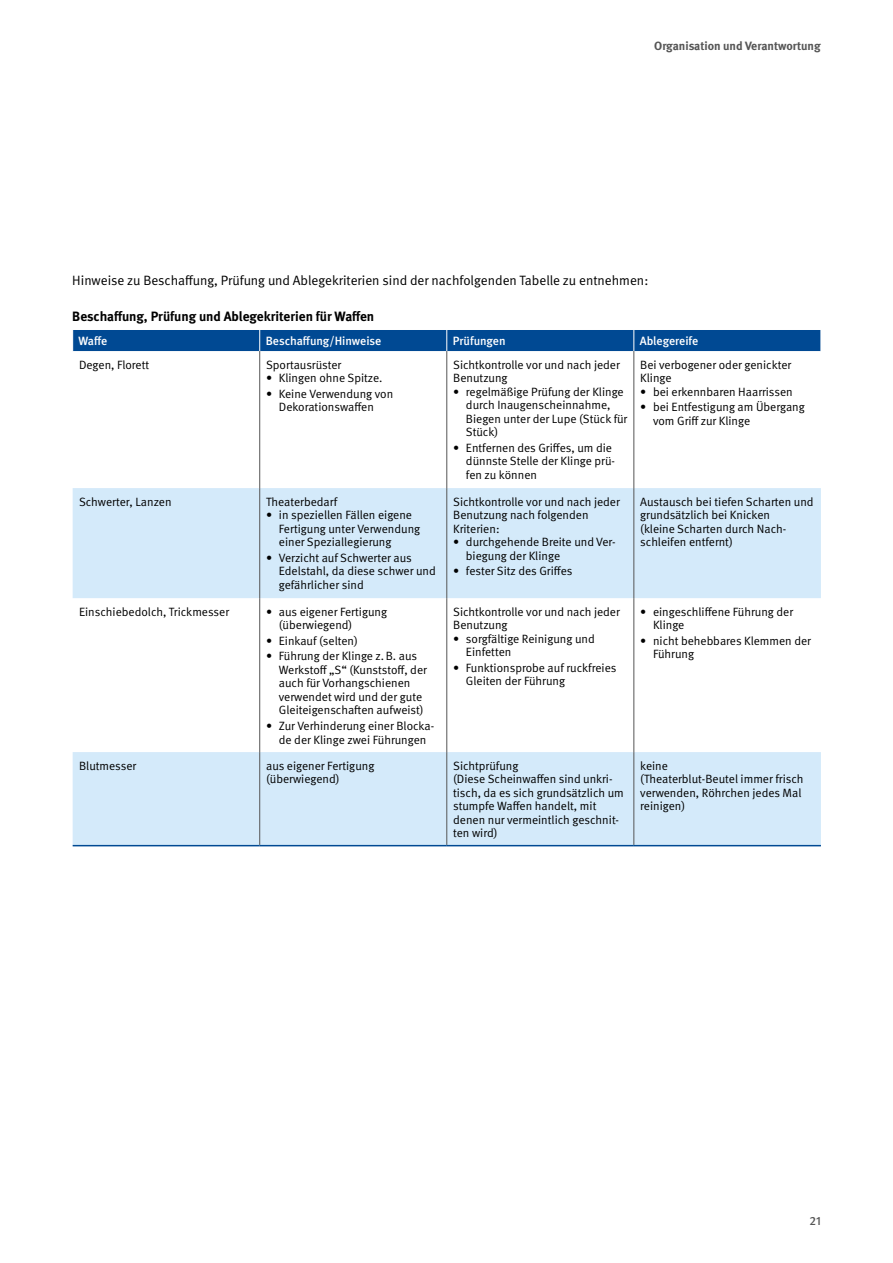
<style>
.page{position:relative;width:893px;height:1263px;background:#fff}
.page>*{position:absolute;margin:0;border:0;box-sizing:border-box;transform-origin:0 0}
.Fließtext_FT{font:13.5px "DGUV Meta";color:#000}
.Fließtext_FT-2{font:700 13.5px "DGUV Meta";color:#000}
.Tabellen_und_Graphen_TI{font:12px/13.5px "DGUV Meta";color:#000}
.Tabellen_und_Graphen_TK{font:500 12px "DGUV Meta";color:#fff}
.t1{font:700 12px "DGUV Meta";color:#565656}
.t2{font:500 12px "DGUV Meta";color:#565656}
</style>
<div class="page">
<svg style="left:73px;top:488px;width:748px;height:357px;fill:#d4eafa"></svg>
<hr style="left:259px;top:351px;width:1px;height:137px;background:#565656">
<hr style="left:259px;top:488px;width:1px;height:110px;background:#565656">
<hr style="left:259px;top:598px;width:1px;height:154px;background:#565656">
<hr style="left:259px;top:752px;width:1px;height:93px;background:#565656">
<hr style="left:446px;top:351px;width:1px;height:137px;background:#565656">
<hr style="left:633px;top:351px;width:1px;height:137px;background:#565656">
<hr style="left:446px;top:488px;width:1px;height:110px;background:#565656">
<hr style="left:633px;top:488px;width:1px;height:110px;background:#565656">
<hr style="left:446px;top:598px;width:1px;height:154px;background:#565656">
<hr style="left:633px;top:598px;width:1px;height:154px;background:#565656">
<hr style="left:446px;top:752px;width:1px;height:93px;background:#565656">
<hr style="left:633px;top:752px;width:1px;height:93px;background:#565656">
<div style="left:72px;top:330px;width:749px;height:21px;background:#004993"></div>
<hr style="left:73px;top:845px;width:187px;height:1px;background:#004a93">
<hr style="left:260px;top:845px;width:187px;height:1px;background:#004a93">
<hr style="left:447px;top:845px;width:187px;height:1px;background:#004a93">
<hr style="left:634px;top:845px;width:187px;height:1px;background:#004a93">
<p class="t1" style="left:654px;top:39px;width:168px">Organisation und Verantwortung</p>
<p class="Fließtext_FT" style="left:72px;top:272px;width:577px">Hinweise zu Beschaffung, Prüfung und Ablegekriterien sind der nachfolgenden Tabelle zu entnehmen:</p>
<p class="Fließtext_FT-2" style="left:72px;top:308px;width:303px">Beschaffung, Prüfung und Ablegekriterien für Waffen</p>
<p class="Tabellen_und_Graphen_TK" style="left:79px;top:334px;width:30px">Waffe</p>
<p class="Tabellen_und_Graphen_TK" style="left:266px;top:334px;width:117px">Beschaffung/Hinweise</p>
<p class="Tabellen_und_Graphen_TK" style="left:453px;top:334px;width:54px">Prüfungen</p>
<p class="Tabellen_und_Graphen_TK" style="left:640px;top:334px;width:60px">Ablegereife</p>
<p class="Tabellen_und_Graphen_TI" style="left:79px;top:358px;width:72px">Degen, Florett</p>
<p class="Tabellen_und_Graphen_TI" style="left:266px;top:358px;width:77px">Sportausrüster</p>
<p class="Tabellen_und_Graphen_TI" style="left:266px;top:371px;width:118px">• Klingen ohne Spitze.</p>
<p class="Tabellen_und_Graphen_TI" style="left:266px;top:387px;width:129px;text-align:center">• Keine Verwendung von<br>Dekorationswaffen</p>
<p class="Tabellen_und_Graphen_TI" style="left:453px;top:358px;width:168px">Sichtkontrolle vor und nach jeder<br>Benutzung</p>
<p class="Tabellen_und_Graphen_TI" style="left:466px;top:385px;width:163px;text-indent:-13px">• regelmäßige Prüfung der Klinge durch Inaugenscheinnahme,<br>Biegen unter der Lupe (Stück für<br>Stück)</p>
<p class="Tabellen_und_Graphen_TI" style="left:466px;top:441px;width:151px;text-indent:-13px">• Entfernen des Griffes, um die dünnste Stelle der Klinge prü&shy;fen zu können</p>
<p class="Tabellen_und_Graphen_TI" style="left:640px;top:358px;width:153px">Bei verbogener oder genickter<br>Klinge</p>
<p class="Tabellen_und_Graphen_TI" style="left:640px;top:385px;width:154px">• bei erkennbaren Haarrissen</p>
<p class="Tabellen_und_Graphen_TI" style="left:653px;top:401px;width:153px;text-indent:-13px">• bei Entfestigung am Übergang vom Griff zur Klinge</p>
<p class="Tabellen_und_Graphen_TI" style="left:79px;top:495px;width:94px">Schwerter, Lanzen</p>
<p class="Tabellen_und_Graphen_TI" style="left:266px;top:495px;width:73px">Theaterbedarf</p>
<p class="Tabellen_und_Graphen_TI" style="left:279px;top:508px;width:143px;text-indent:-13px">• in speziellen Fällen eigene<br>Fertigung unter Verwendung einer Speziallegierung</p>
<p class="Tabellen_und_Graphen_TI" style="left:279px;top:551px;width:158px;text-indent:-13px">• Verzicht auf Schwerter aus<br>Edelstahl, da diese schwer und gefährlicher sind</p>
<p class="Tabellen_und_Graphen_TI" style="left:79px;top:605px;width:152px">Einschiebedolch, Trickmesser</p>
<p class="Tabellen_und_Graphen_TI" style="left:279px;top:605px;width:110px;text-indent:-13px">• aus eigener Fertigung (überwiegend)</p>
<p class="Tabellen_und_Graphen_TI" style="left:266px;top:634px;width:93px">• Einkauf (selten)</p>
<p class="Tabellen_und_Graphen_TI" style="left:279px;top:650px;width:150px;text-indent:-13px">• Führung der Klinge z.B. aus<br>Werkstoff „S“ (Kunststoff, der auch für Vorhangschienen verwendet wird und der gute<br>Gleiteigenschaften aufweist)</p>
<p class="Tabellen_und_Graphen_TI" style="left:266px;top:719px;width:170px;text-align:center">• Zur Verhinderung einer Blocka&shy;de der Klinge zwei Führungen</p>
<p class="Tabellen_und_Graphen_TI" style="left:453px;top:495px;width:168px">Sichtkontrolle vor und nach jeder<br>Benutzung nach folgenden<br>Kriterien:</p>
<p class="Tabellen_und_Graphen_TI" style="left:466px;top:535px;width:151px;text-indent:-13px">• durchgehende Breite und Ver&shy;biegung der Klinge</p>
<p class="Tabellen_und_Graphen_TI" style="left:453px;top:565px;width:121px">• fester Sitz des Griffes</p>
<p class="Tabellen_und_Graphen_TI" style="left:453px;top:605px;width:168px">Sichtkontrolle vor und nach jeder<br>Benutzung</p>
<p class="Tabellen_und_Graphen_TI" style="left:466px;top:632px;width:130px;text-indent:-13px">• sorgfältige Reinigung und<br>Einfetten</p>
<p class="Tabellen_und_Graphen_TI" style="left:466px;top:661px;width:152px;text-indent:-13px">• Funktionsprobe auf ruckfreies<br>Gleiten der Führung</p>
<p class="Tabellen_und_Graphen_TI" style="left:79px;top:759px;width:59px">Blutmesser</p>
<p class="Tabellen_und_Graphen_TI" style="left:266px;top:759px;width:110px">aus eigener Fertigung (überwiegend)</p>
<p class="Tabellen_und_Graphen_TI" style="left:453px;top:759px;width:67px">Sichtprüfung</p>
<p class="Tabellen_und_Graphen_TI" style="left:453px;top:772px;width:172px">(Diese Scheinwaffen sind unkri&shy;tisch, da es sich grundsätzlich um stumpfe Waffen handelt, mit denen nur vermeintlich geschnit&shy;ten wird)</p>
<p class="Tabellen_und_Graphen_TI" style="left:640px;top:495px;width:175px">Austausch bei tiefen Scharten und grundsätzlich bei Knicken</p>
<p class="Tabellen_und_Graphen_TI" style="left:640px;top:522px;width:148px">(kleine Scharten durch Nach&shy;schleifen entfernt)</p>
<p class="Tabellen_und_Graphen_TI" style="left:653px;top:605px;width:142px;text-indent:-13px">• eingeschliffene Führung der<br>Klinge</p>
<p class="Tabellen_und_Graphen_TI" style="left:653px;top:634px;width:160px;text-indent:-13px">• nicht behebbares Klemmen der<br>Führung</p>
<p class="Tabellen_und_Graphen_TI" style="left:640px;top:759px;width:29px">keine</p>
<p class="Tabellen_und_Graphen_TI" style="left:640px;top:772px;width:165px">(Theaterblut-Beutel immer frisch verwenden, Röhrchen jedes Mal reinigen)</p>
<p class="t2" style="left:809px;top:1213px;width:13px">21</p>
</div>
